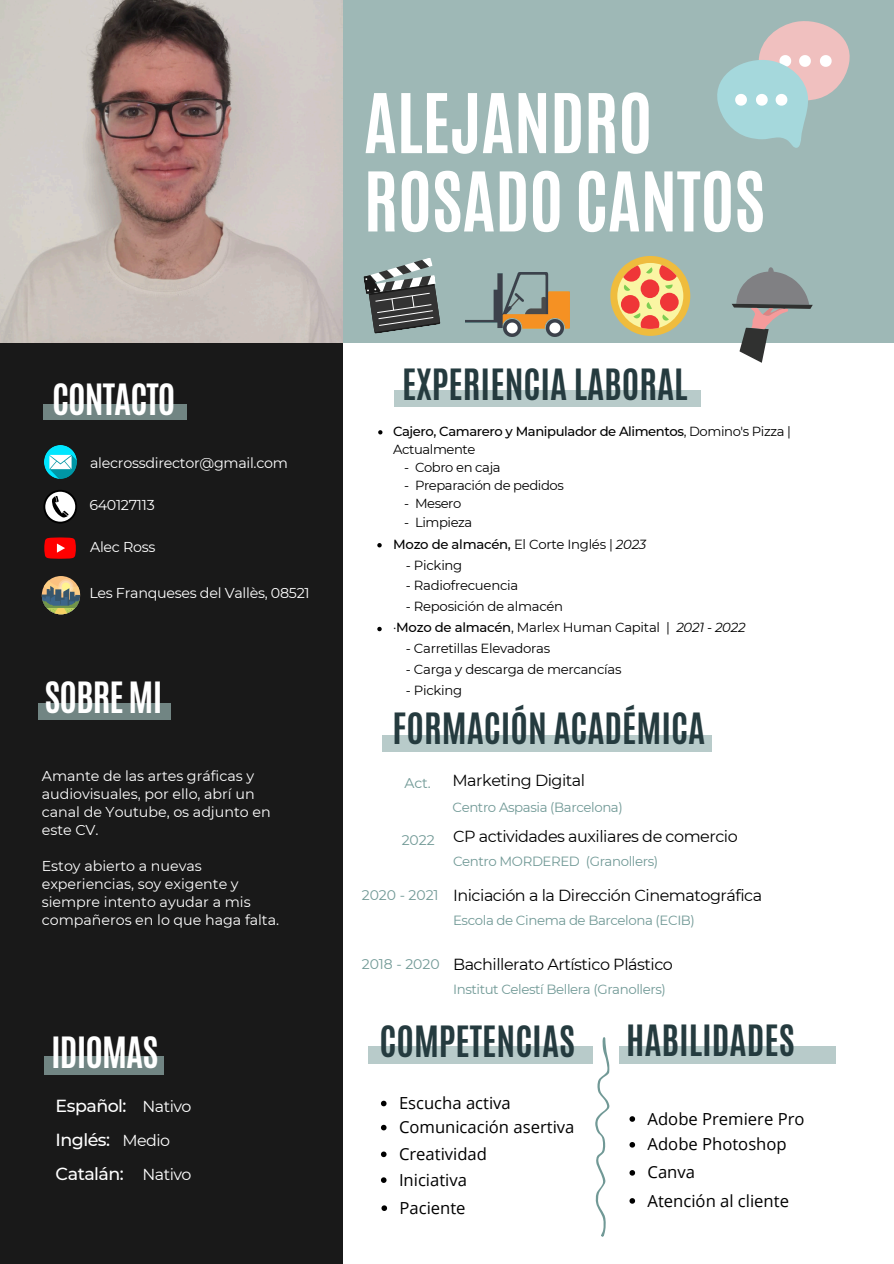
<style>
.page{position:relative;width:894px;height:1264px;background:#fff}
.page>*{position:absolute;margin:0;border:0;box-sizing:border-box;transform-origin:0 0}
.t1{font:700 69.9px/78.3px "Antonio";letter-spacing:-.005em;color:#fff}
.t2{font:700 36px "Antonio";color:#253b3f}
.t3{font:700 36px "Antonio";letter-spacing:-.025em;color:#fff}
.t4{font:500 17.4px "Montserrat";letter-spacing:-.03em;color:#fff}
.t5{font:16.65px "Open Sans";color:#000}
.t6{font:16.05px "Montserrat";letter-spacing:-.03em;color:#000}
.t7{font:15.9px "Montserrat";letter-spacing:-.03em;color:#fff}
.t8{font:14.25px/18px "Montserrat";letter-spacing:-.005em;color:#fff}
.t9{font:13.95px "Montserrat";letter-spacing:-.005em;color:#719996}
.t10{font:13.35px "Montserrat";letter-spacing:-.03em;color:#719996}
.t11{font:13.2px "Montserrat";letter-spacing:-.02em;color:#000}
.t12{font:500 13.2px/18.1px "Montserrat";letter-spacing:-.03em;color:#000}
.s1{font-weight:400}
.s2{font-weight:400;font-style:italic}
.s3{font-style:italic}
.s4{font-weight:500}
</style>
<div class="page">
<div style="left:0;top:0;width:342px;height:1263px;background:#191919"></div>
<div style="left:0;top:0;width:893px;height:343px;background:#98b4b2"></div>
<div style="left:43px;top:404px;width:143px;height:15px;background:#718583"></div>
<div style="left:38px;top:703px;width:133px;height:16px;background:#718583"></div>
<img style="left:0;top:0;width:342px;height:342px">
<div style="left:394px;top:390px;width:306px;height:16px;background:#b8cbca"></div>
<div style="left:44px;top:1056px;width:120px;height:19px;background:#718583"></div>
<div style="left:367px;top:1046px;width:225px;height:17px;background:#b8cbca"></div>
<img style="left:44px;top:445px;width:33px;height:33px">
<svg style="left:43px;top:490px;width:34px;height:33px"></svg>
<div style="left:45px;top:492px;width:30px;height:29px;background:#fff;border-radius:50%"></div>
<svg style="left:52px;top:496px;width:17px;height:21px"></svg>
<svg style="left:44px;top:537px;width:32px;height:21px"></svg>
<svg style="left:377px;top:543px;width:4px;height:4px"></svg>
<svg style="left:377px;top:627px;width:4px;height:4px"></svg>
<div style="left:382px;top:735px;width:329px;height:16px;background:#b8cbca"></div>
<img style="left:465px;top:272px;width:104px;height:64px">
<svg style="left:363px;top:258px;width:77px;height:76px"></svg>
<svg style="left:732px;top:267px;width:80px;height:96px"></svg>
<svg style="left:717px;top:21px;width:133px;height:127px"></svg>
<div style="left:610px;top:256px;width:80px;height:80px;background:#efbc3d;border-radius:50%"></div>
<svg style="left:617px;top:263px;width:66px;height:66px"></svg>
<svg style="left:42px;top:576px;width:38px;height:38px"></svg>
<div style="left:619px;top:1046px;width:216px;height:17px;background:#b8cbca"></div>
<svg style="left:378px;top:430px;width:4px;height:4px"></svg>
<svg style="left:381px;top:1100px;width:5px;height:6px"></svg>
<svg style="left:381px;top:1124px;width:5px;height:6px"></svg>
<svg style="left:629px;top:1116px;width:6px;height:5px"></svg>
<svg style="left:629px;top:1170px;width:6px;height:5px"></svg>
<svg style="left:381px;top:1151px;width:5px;height:6px"></svg>
<svg style="left:629px;top:1142px;width:6px;height:5px"></svg>
<svg style="left:381px;top:1177px;width:5px;height:5px"></svg>
<svg style="left:381px;top:1205px;width:6px;height:5px"></svg>
<svg style="left:629px;top:1198px;width:6px;height:5px"></svg>
<svg style="left:595px;top:1037px;width:14px;height:199px"></svg>
<h4 class="t1" style="left:364px;top:84px;width:402px">ALEJANDRO<br>ROSADO CANTOS</h4>
<p class="t3" style="left:52px;top:374px;width:125px">CONTACTO</p>
<p class="t8" style="left:90px;top:454px;width:199px">alecrossdirector@gmail.com</p>
<p class="t8" style="left:89px;top:496px;width:67px">640127113</p>
<p class="t8" style="left:90px;top:537px;width:67px">Alec Ross</p>
<p class="t8" style="left:89px;top:584px;width:222px">Les Franqueses del Vallès, 08521</p>
<h4 class="t3" style="left:44px;top:672px;width:119px">SOBREMI</h4>
<h3 class="t8" style="left:42px;top:767px;width:230px">Amante de las artes gráficas y audiovisuales, por ello, abrí un canal de Youtube, os adjunto en</h3>
<h4 class="t8" style="left:42px;top:821px;width:58px">este CV.</h4>
<h3 class="t8" style="left:42px;top:857px;width:239px">Estoy abierto a nuevas experiencias, soy exigente y siempre intento ayudar a mis compañeros en lo que haga falta.</h3>
<p class="t3" style="left:51px;top:1027px;width:109px">IDIOMAS</p>
<h2 class="t4" style="left:56px;top:1095px;width:72px">Español:</h2>
<p class="t7" style="left:142px;top:1096px;width:51px">Nativo</p>
<p class="t4" style="left:56px;top:1128px;width:56px">Inglés:</p>
<p class="t7" style="left:122px;top:1130px;width:49px">Medio</p>
<p class="t4" style="left:56px;top:1163px;width:70px">Catalán:</p>
<p class="t7" style="left:142px;top:1164px;width:51px">Nativo</p>
<p class="t2" style="left:402px;top:358px;width:287px">EXPERIENCIA LABORAL</p>
<p class="t12" style="left:393px;top:422px;width:399px">Cajero, Camarero y Manipulador de Alimentos<span class="s1">, Domino's Pizza |<br>Actualmente</span></p>
<p class="t11" style="left:404px;top:459px;width:98px">- Cobro en caja</p>
<h4 class="t11" style="left:404px;top:477px;width:161px">- Preparación de pedidos</h4>
<p class="t11" style="left:404px;top:495px;width:59px">- Mesero</p>
<p class="t11" style="left:404px;top:514px;width:70px">- Limpieza</p>
<h1 class="t12" style="left:393px;top:534px;width:255px">Mozo de almacén, <span class="s1">El Corte Inglés |</span> <span class="s2">2023</span></h1>
<p class="t11" style="left:406px;top:556px;width:58px"><span class="s3">-</span> Picking</p>
<p class="t11" style="left:406px;top:577px;width:114px">- Radiofrecuencia</p>
<p class="t11" style="left:406px;top:598px;width:159px">- Reposición de almacén</p>
<h2 class="t11" style="left:393px;top:619px;width:354px">·<span class="s4">Mozo de almacén</span>, Marlex Human Capital | <span class="s3">2021 - 2022</span></h2>
<p class="t11" style="left:406px;top:640px;width:146px"><span class="s3">-</span> Carretillas Elevadoras</p>
<p class="t11" style="left:406px;top:661px;width:217px">- Carga y descarga de mercancías</p>
<p class="t11" style="left:406px;top:682px;width:58px">- Picking</p>
<p class="t2" style="left:392px;top:703px;width:314px">FORMACIÓN ACADÉMICA</p>
<p class="t9" style="left:404px;top:774px;width:28px">Act.</p>
<p class="t6" style="left:452px;top:770px;width:134px">Marketing Digital</p>
<h4 class="t10" style="left:452px;top:798px;width:172px">Centro Aspasia (Barcelona)</h4>
<h2 class="t9" style="left:401px;top:831px;width:34px">2022</h2>
<p class="t6" style="left:453px;top:826px;width:286px">CP actividades auxiliares de comercio</p>
<p class="t10" style="left:453px;top:853px;width:206px">Centro MORDERED (Granollers)</p>
<p class="t9" style="left:362px;top:886px;width:78px">2020 - 2021</p>
<p class="t6" style="left:453px;top:885px;width:310px">Iniciación a la Dirección Cinematográfica</p>
<h2 class="t10" style="left:453px;top:911px;width:243px">Escola de Cinema de Barcelona (ECIB)</h2>
<p class="t9" style="left:362px;top:955px;width:79px">2018 - 2020</p>
<p class="t6" style="left:453px;top:954px;width:221px">Bachillerato Artístico Plástico</p>
<h3 class="t10" style="left:453px;top:981px;width:214px">Institut Celestí Bellera (Granollers)</h3>
<p class="t2" style="left:379px;top:1016px;width:197px">COMPETENCIAS</p>
<p class="t5" style="left:399px;top:1091px;width:113px">Escucha activa</p>
<p class="t5" style="left:399px;top:1115px;width:177px">Comunicación asertiva</p>
<p class="t2" style="left:626px;top:1014px;width:170px">HABILIDADES</p>
<h4 class="t5" style="left:647px;top:1106px;width:158px">Adobe Premiere Pro</h4>
<h2 class="t5" style="left:399px;top:1142px;width:90px">Creatividad</h2>
<h2 class="t5" style="left:647px;top:1132px;width:141px">Adobe Photoshop</h2>
<p class="t5" style="left:399px;top:1167px;width:70px">Iniciativa</p>
<p class="t5" style="left:399px;top:1195px;width:68px">Paciente</p>
<p class="t5" style="left:647px;top:1160px;width:49px">Canva</p>
<p class="t5" style="left:647px;top:1188px;width:143px">Atención al cliente</p>
</div>
